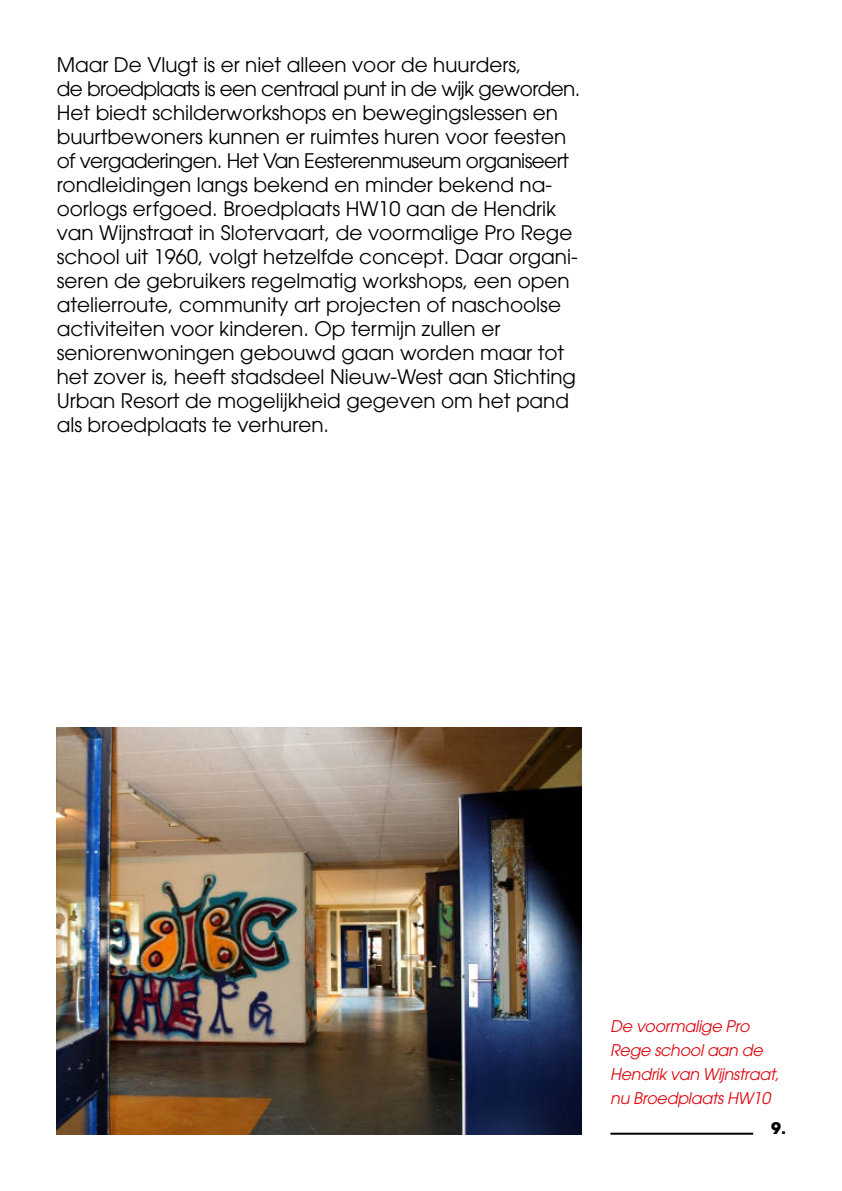
<style>
.page{position:relative;width:842px;height:1191px;background:#fff}
.page>*{position:absolute;margin:0;border:0;box-sizing:border-box;transform-origin:0 0}
.t1{font:20px/24px "Avant Garde";color:#000}
.t2{font:italic 16px/24px "Avant Garde";letter-spacing:-.02em;color:#dc0a14}
.t3{font:700 16px "Avant Garde";color:#000}
</style>
<div class="page">
<img style="left:57px;top:727px;width:525px;height:407px">
<hr style="left:610px;top:1132px;width:143px;height:2px;background:#000">
<p class="t1" style="left:57px;top:53px;width:466px">Maar De Vlugt is er niet alleen voor de huurders,</p>
<p class="t1" style="left:57px;top:77px;width:525px">de broedplaats is een centraal punt in de wijk geworden.<br>Het biedt schilderworkshops en bewegingslessen en buurtbewoners kunnen er ruimtes huren voor feesten of vergaderingen. Het Van Eesterenmuseum organiseert rondleidingen langs bekend en minder bekend na&shy;oorlogs erfgoed. Broedplaats HW10 aan de Hendrik van Wijnstraat in Slotervaart, de voormalige Pro Rege school uit 1960, volgt hetzelfde concept. Daar organi&shy;seren de gebruikers regelmatig workshops, een open atelierroute, community art projecten of naschoolse activiteiten voor kinderen. Op termijn zullen er</p>
<p class="t1" style="left:57px;top:341px;width:521px">seniorenwoningen gebouwd gaan worden maar tot het zover is, heeft stadsdeel Nieuw-West aan Stichting Urban Resort de mogelijkheid gegeven om het pand als broedplaats te verhuren.</p>
<p class="t2" style="left:610px;top:1014px;width:171px">De voormalige Pro<br>Rege school aan de<br>Hendrik van Wijnstraat, nu Broedplaats HW10</p>
<p class="t3" style="left:771px;top:1117px;width:16px">9.</p>
</div>
